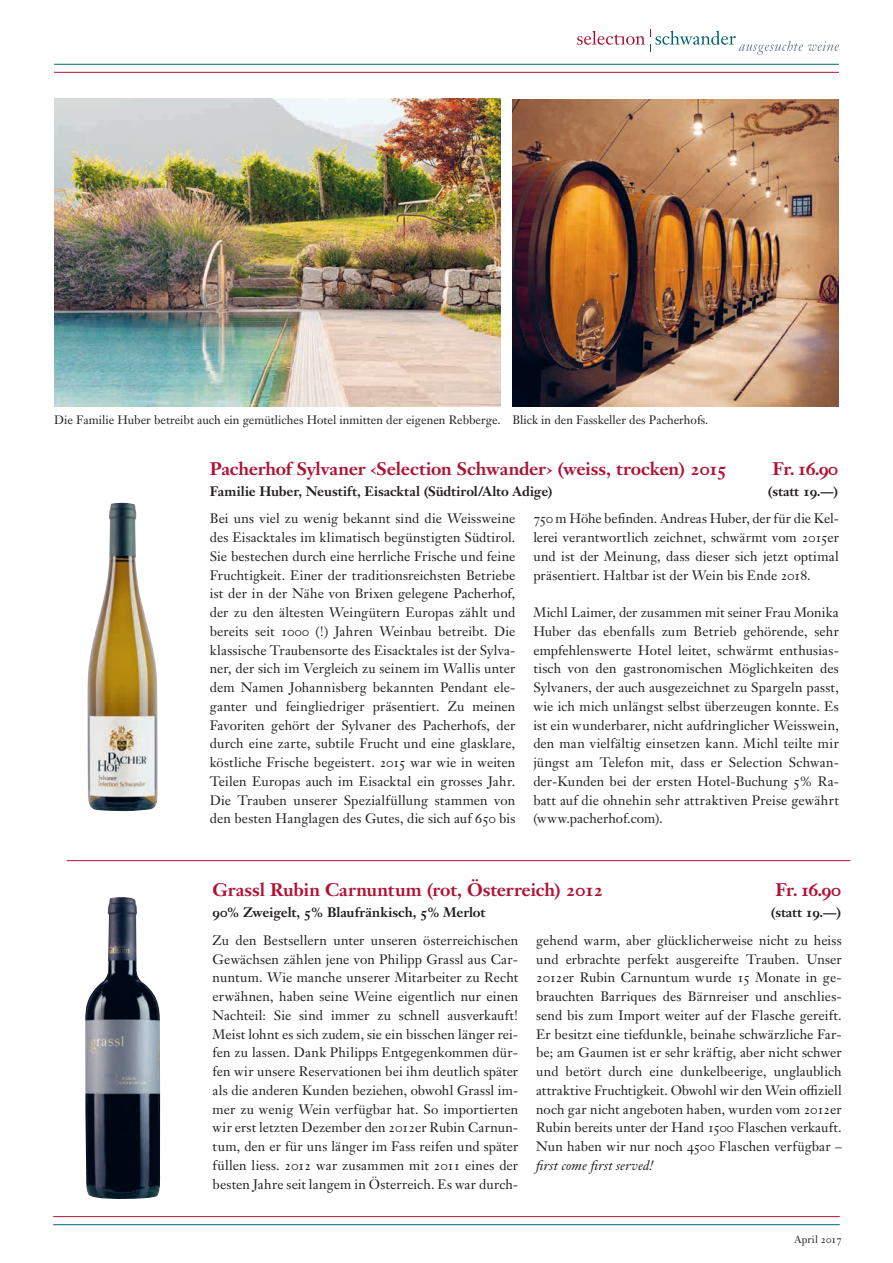
<style>
.page{position:relative;width:893px;height:1263px;background:#fff}
.page>*{position:absolute;margin:0;border:0;box-sizing:border-box;transform-origin:0 0}
.t1{font:700 18px "Janson Text LT Pro";letter-spacing:-.01em;color:#b01235}
.t2{font:13.5px/18.8px "Janson Text LT Pro";letter-spacing:.01em;color:#231f20;text-align:justify}
.t3{font:700 13.5px "Janson Text LT Pro";letter-spacing:-.005em;color:#231f20}
.t4{font:italic 13.5px "Janson Text LT Pro";letter-spacing:.02em;color:#231f20}
.t5{font:12px "Janson Text LT Pro";color:#231f20}
.t6{font:10.5px "Janson Text LT Pro";letter-spacing:.01em;color:#231f20}
</style>
<div class="page">
<hr style="left:54px;top:64px;width:785px;height:1px;background:#006877">
<hr style="left:53px;top:1216px;width:787px;height:1px;background:#b01235">
<hr style="left:54px;top:72px;width:785px;height:1px;background:#b01235">
<hr style="left:53px;top:1224px;width:787px;height:1px;background:#006877">
<svg style="left:577px;top:29px;width:262px;height:26px"></svg>
<img style="left:54px;top:99px;width:447px;height:307px">
<hr style="left:67px;top:860px;width:783px;height:1px;background:#b01235">
<img style="left:87px;top:503px;width:71px;height:309px">
<img style="left:85px;top:897px;width:76px;height:302px">
<img style="left:512px;top:100px;width:327px;height:306px">
<p class="t5" style="left:54px;top:412px;width:448px">Die Familie Huber betreibt auch ein gemütliches Hotel inmitten der eigenen Rebberge.</p>
<h1 class="t1" style="left:210px;top:457px;width:519px">Pacherhof Sylvaner ‹Selection Schwander› (weiss, trocken) 2015</h1>
<h1 class="t1" style="left:773px;top:457px;width:67px">Fr. 16.90</h1>
<p class="t3" style="left:210px;top:483px;width:344px">Familie Huber, Neustift, Eisacktal (Südtirol/Alto Adige)</p>
<p class="t3" style="left:768px;top:483px;width:72px">(statt 19.––)</p>
<p class="t2" style="left:210px;top:509px;width:307px">Bei uns viel zu wenig bekannt sind die Weissweine des Eisacktales im klimatisch begünstigten Südtirol.<br>Sie bestechen durch eine herrliche Frische und feine Fruchtigkeit. Einer der traditionsreichsten Betriebe ist der in der Nähe von Brixen gelegene Pacherhof, der zu den ältesten Weingütern Europas zählt und bereits seit 1000 (!) Jahren Weinbau betreibt. Die klassische Traubensorte des Eisacktales ist der Sylva&shy;ner, der sich im Vergleich zu seinem im Wallis unter dem Namen Johannisberg bekannten Pendant ele&shy;ganter und feingliedriger präsentiert. Zu meinen Favoriten gehört der Sylvaner des Pacherhofs, der durch eine zarte, subtile Frucht und eine glasklare, köstliche Frische begeistert. 2015 war wie in weiten Teilen Europas auch im Eisacktal ein grosses Jahr.<br>Die Trauben unserer Spezialfüllung stammen von den besten Hanglagen des Gutes, die sich auf 650 bis</p>
<p class="t2" style="left:533px;top:509px;width:307px">750 m Höhe befinden. Andreas Huber, der für die Kel&shy;lerei verantwortlich zeichnet, schwärmt vom 2015er und ist der Meinung, dass dieser sich jetzt optimal präsentiert. Haltbar ist der Wein bis Ende 2018.</p>
<p class="t5" style="left:512px;top:412px;width:197px">Blick in den Fasskeller des Pacherhofs.</p>
<p class="t2" style="left:533px;top:603px;width:307px">Michl Laimer, der zusammen mit seiner Frau Monika Huber das ebenfalls zum Betrieb gehörende, sehr empfehlenswerte Hotel leitet, schwärmt enthusias&shy;tisch von den gastronomischen Möglichkeiten des Sylvaners, der auch ausgezeichnet zu Spargeln passt, wie ich mich unlängst selbst überzeugen konnte. Es ist ein wunderbarer, nicht aufdringlicher Weisswein, den man vielfältig einsetzen kann. Michl teilte mir jüngst am Telefon mit, dass er Selection Schwan&shy;der-Kunden bei der ersten Hotel-Buchung 5% Ra&shy;batt auf die ohnehin sehr attraktiven Preise gewährt (www.pacherhof.com).</p>
<h1 class="t1" style="left:213px;top:878px;width:392px">Grassl Rubin Carnuntum (rot, Österreich) 2012</h1>
<h1 class="t1" style="left:775px;top:878px;width:67px">Fr. 16.90</h1>
<p class="t3" style="left:213px;top:904px;width:274px">90% Zweigelt, 5% Blaufränkisch, 5% Merlot</p>
<p class="t3" style="left:771px;top:904px;width:72px">(statt 19.––)</p>
<p class="t2" style="left:213px;top:931px;width:307px">Zu den Bestsellern unter unseren österreichischen Gewächsen zählen jene von Philipp Grassl aus Car&shy;nuntum. Wie manche unserer Mitarbeiter zu Recht erwähnen, haben seine Weine eigentlich nur einen Nachteil: Sie sind immer zu schnell ausverkauft!<br>Meist lohnt es sich zudem, sie ein bisschen länger rei&shy;fen zu lassen. Dank Philipps Entgegenkommen dür&shy;fen wir unsere Reservationen bei ihm deutlich später als die anderen Kunden beziehen, obwohl Grassl im&shy;mer zu wenig Wein verfügbar hat. So importierten wir erst letzten Dezember den 2012er Rubin Carnun&shy;tum, den er für uns länger im Fass reifen und später füllen liess. 2012 war zusammen mit 2011 eines der besten Jahre seit langem in Österreich. Es war durch-</p>
<p class="t2" style="left:536px;top:931px;width:307px">gehend warm, aber glücklicherweise nicht zu heiss und erbrachte perfekt ausgereifte Trauben. Unser 2012er Rubin Carnuntum wurde 15 Monate in ge&shy;brauchten Barriques des Bärnreiser und anschlies&shy;send bis zum Import weiter auf der Flasche gereift.<br>Er besitzt eine tiefdunkle, beinahe schwärzliche Far&shy;be; am Gaumen ist er sehr kräftig, aber nicht schwer und betört durch eine dunkelbeerige, unglaublich attraktive Fruchtigkeit. Obwohl wir den Wein offiziell noch gar nicht angeboten haben, wurden vom 2012er Rubin bereits unter der Hand 1500 Flaschen verkauft.<br>Nun haben wir nur noch 4500 Flaschen verfügbar –</p>
<p class="t4" style="left:536px;top:1156px;width:119px">first come first served!</p>
<p class="t6" style="left:794px;top:1233px;width:49px">April 2017</p>
</div>
